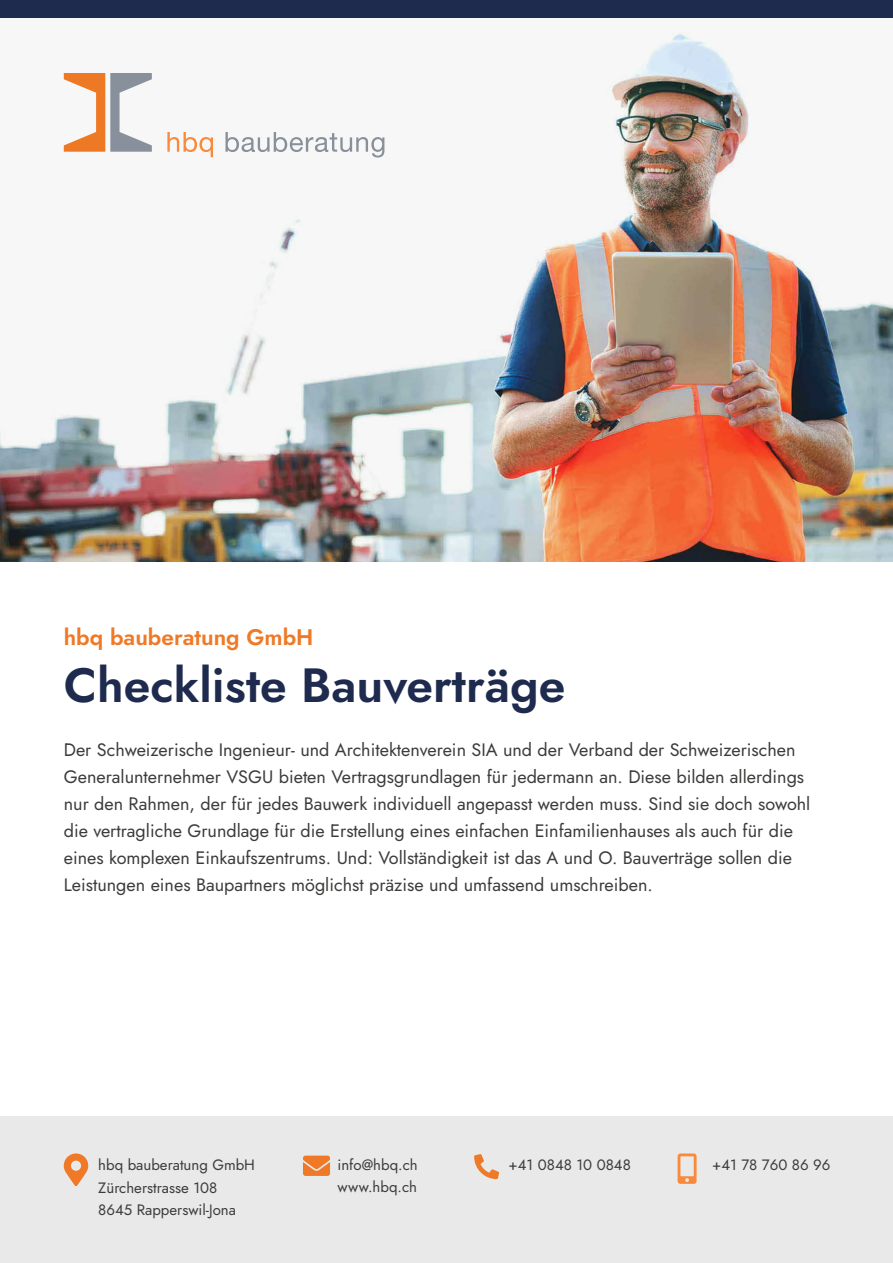
<style>
.page{position:relative;width:893px;height:1263px;background:#fff}
.page>*{position:absolute;margin:0;border:0;box-sizing:border-box;transform-origin:0 0}
.t1{font:600 48px "Jost";color:#1e2b4f}
.t2{font:600 22.5px "Jost";color:#ef7926}
.t3{font:18px/27px "Jost";color:#3c3c3b}
.t4{font:15px/22.5px "Jost";color:#3c3c3b}
</style>
<div class="page">
<div style="left:0;top:1117px;width:893px;height:146px;background:#e9e9e9"></div>
<img style="left:0;top:32px;width:893px;height:529px">
<svg style="left:64px;top:73px;width:88px;height:79px"></svg>
<svg style="left:225px;top:132px;width:159px;height:25px"></svg>
<svg style="left:167px;top:132px;width:46px;height:25px"></svg>
<svg style="left:64px;top:1153px;width:24px;height:33px"></svg>
<svg style="left:474px;top:1154px;width:25px;height:25px"></svg>
<svg style="left:678px;top:1153px;width:19px;height:31px"></svg>
<svg style="left:303px;top:1155px;width:27px;height:21px"></svg>
<div style="left:0;top:0;width:893px;height:18px;background:#1e2b4f"></div>
<p class="t2" style="left:64px;top:621px;width:251px">hbq bauberatung GmbH</p>
<h1 class="t1" style="left:64px;top:653px;width:503px">Checkliste Bauverträge</h1>
<p class="t3" style="left:64px;top:736px;width:748px">Der Schweizerische Ingenieur- und Architektenverein SIA und der Verband der Schweizerischen Generalunternehmer VSGU bieten Vertragsgrundlagen für jedermann an. Diese bilden allerdings nur den Rahmen, der für jedes Bauwerk individuell angepasst werden muss. Sind sie doch sowohl die vertragliche Grundlage für die Erstellung eines einfachen Einfamilienhauses als auch für die eines komplexen Einkaufszentrums. Und: Vollständigkeit ist das A und O. Bauverträge sollen die Leistungen eines Baupartners möglichst präzise und umfassend umschreiben.</p>
<p class="t4" style="left:98px;top:1154px;width:158px">hbq bauberatung GmbH<br>Zürcherstrasse 108<br>8645 Rapperswil-Jona</p>
<p class="t4" style="left:337px;top:1153px;width:82px">info@hbq.ch</p>
<p class="t4" style="left:509px;top:1153px;width:124px">+41 0848 10 0848</p>
<p class="t4" style="left:712px;top:1154px;width:120px">+41 78 760 86 96</p>
<p class="t4" style="left:337px;top:1176px;width:81px">www.hbq.ch</p>
</div>
